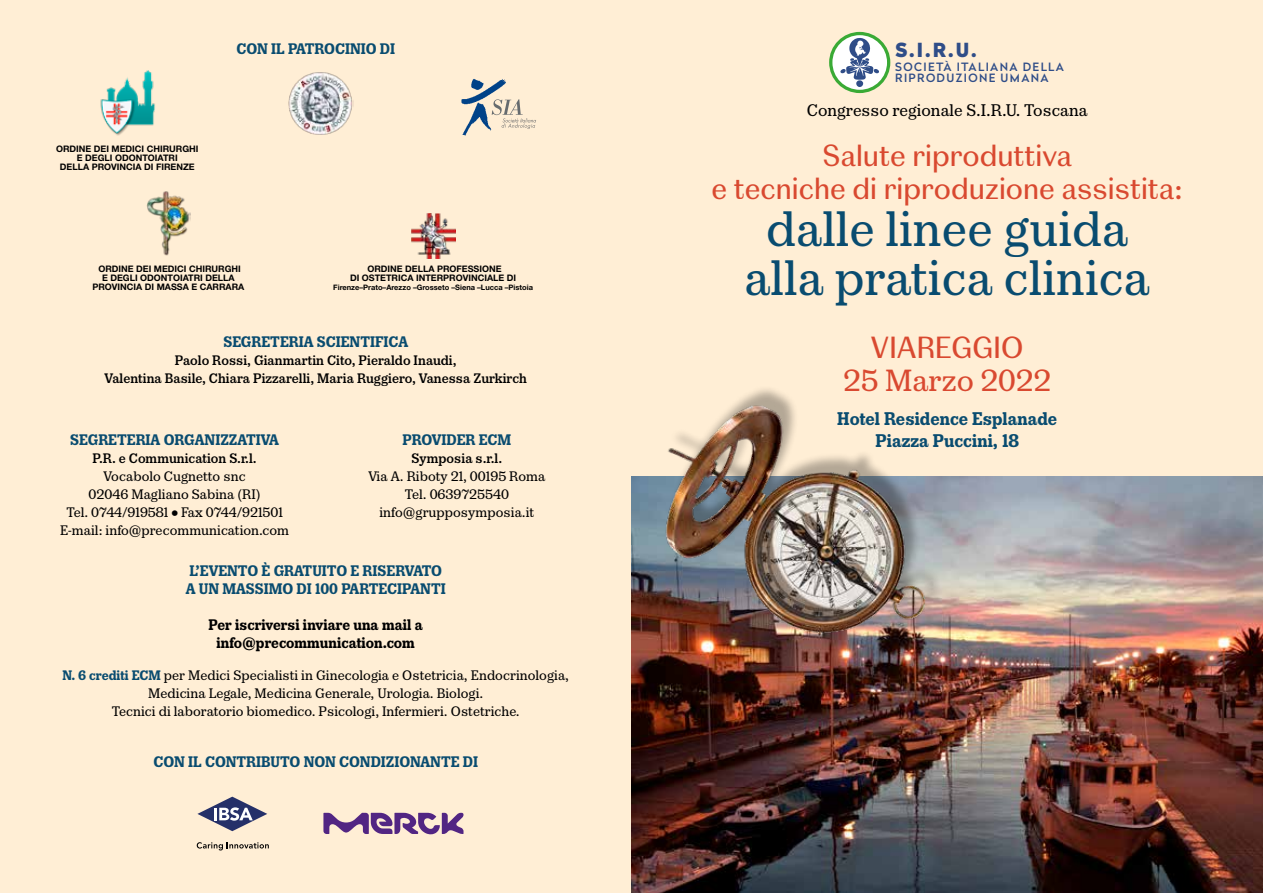
<style>
.page{position:relative;width:1263px;height:893px;background:#ffeed5}
.page>*{position:absolute;margin:0;border:0;box-sizing:border-box;transform-origin:0 0}
.t1{font:48.75px/48.8px "Royal Theatre Serif";color:#094c70;text-align:center}
.t2{font:30px/33px "Royal Theatre Sans";color:#d94930;text-align:center}
.t3{font:30px "Royal Theatre Serif";color:#d94930}
.t4{font:900 19.35px "Radikal";color:#2f4d88}
.t5{font:18px "Royal Theatre Serif Bd";color:#094c70}
.t6{font:16.5px "Royal Theatre Serif";color:#000}
.t7{font:15px/18px "Royal Theatre Serif Bd";color:#094c70}
.t8{font:15px/18px "Royal Theatre Serif Bd";color:#000;text-align:center}
.t9{font:13.5px/18px "Royal Theatre Serif";color:#000;text-align:center}
.t10{font:13.5px/18px "Royal Theatre Serif Dm Bd";color:#000;text-align:center}
.t11{font:500 11.4px/11.4px "Radikal";letter-spacing:.12em;color:#2f4d88}
.t12{font:700 9px/9px "Helvetica Neue LT Std";color:#000;text-align:center}
.t13{font:700 7.5px "Helvetica Neue LT Std";color:#000}
.s1{font-family:"Royal Theatre Serif Bd";color:#094c70}
</style>
<div class="page">
<img style="left:631px;top:476px;width:632px;height:417px">
<img style="left:631px;top:391px;width:374px;height:246px">
<svg style="left:323px;top:813px;width:140px;height:21px"></svg>
<svg style="left:197px;top:842px;width:72px;height:8px"></svg>
<svg style="left:197px;top:797px;width:70px;height:34px"></svg>
<svg style="left:829px;top:32px;width:61px;height:61px"></svg>
<div style="left:832px;top:35px;width:55px;height:55px;background:#fff;border-radius:50%"></div>
<svg style="left:840px;top:38px;width:39px;height:49px"></svg>
<img style="left:100px;top:70px;width:55px;height:66px">
<img style="left:146px;top:191px;width:44px;height:65px">
<img style="left:411px;top:213px;width:44px;height:45px">
<img style="left:288px;top:72px;width:66px;height:63px">
<img style="left:461px;top:79px;width:45px;height:57px">
<svg style="left:492px;top:99px;width:44px;height:30px"></svg>
<p class="t12" style="left:56px;top:144px;width:144px">ORDINE DEI MEDICI CHIRURGHI<br>E DEGLI ODONTOIATRI<br>DELLA PROVINCIA DI FIRENZE</p>
<p class="t7" style="left:236px;top:40px;width:160px">CON IL PATROCINIO DI</p>
<p class="t12" style="left:92px;top:264px;width:153px">ORDINE DEI MEDICI CHIRURGHI<br>E DEGLI ODONTOIATRI DELLA<br>PROVINCIA DI MASSA E CARRARA</p>
<p class="t12" style="left:350px;top:264px;width:168px">ORDINE DELLA PROFESSIONE<br>DI OSTETRICA INTERPROVINCIALE DI</p>
<p class="t13" style="left:333px;top:283px;width:201px">Firenze–Prato–Arezzo –Grosseto –Siena –Lucca –Pistoia</p>
<p class="t7" style="left:223px;top:333px;width:186px">SEGRETERIA SCIENTIFICA</p>
<p class="t10" style="left:104px;top:351px;width:424px">Paolo Rossi, Gianmartin Cito, Pieraldo Inaudi,<br>Valentina Basile, Chiara Pizzarelli, Maria Ruggiero, Vanessa Zurkirch</p>
<h3 class="t4" style="left:895px;top:36px;width:83px">S.I.R.U.</h3>
<p class="t11" style="left:895px;top:61px;width:170px">SOCIETÀ ITALIANA DELLA<br>RIPRODUZIONE UMANA</p>
<p class="t6" style="left:807px;top:98px;width:282px">Congresso regionale S.I.R.U. Toscana</p>
<h2 class="t2" style="left:711px;top:139px;width:473px">Salute riproduttiva<br>e tecniche di riproduzione assistita:</h2>
<h1 class="t1" style="left:744px;top:205px;width:407px">dalle linee guida alla pratica clinica</h1>
<h2 class="t2" style="left:871px;top:331px;width:154px">VIAREGGIO</h2>
<h2 class="t3" style="left:843px;top:359px;width:210px">25 Marzo 2022</h2>
<h3 class="t5" style="left:837px;top:406px;width:221px">Hotel Residence Esplanade</h3>
<p class="t7" style="left:70px;top:431px;width:210px">SEGRETERIA ORGANIZZATIVA</p>
<h3 class="t5" style="left:875px;top:427px;width:145px">Piazza Puccini, 18</h3>
<p class="t10" style="left:93px;top:450px;width:166px">P.R. e Communication S.r.l.</p>
<p class="t9" style="left:60px;top:468px;width:230px">Vocabolo Cugnetto snc<br>02046 Magliano Sabina (RI)<br>Tel. 0744/919581 • Fax 0744/921501<br>E-mail: info@precommunication.com</p>
<p class="t7" style="left:403px;top:431px;width:110px">PROVIDER ECM</p>
<p class="t10" style="left:411px;top:450px;width:92px">Symposia s.r.l.</p>
<p class="t9" style="left:368px;top:468px;width:179px">Via A. Riboty 21, 00195 Roma<br>Tel. 0639725540 info@grupposymposia.it</p>
<p class="t7" style="left:186px;top:561px;width:262px">L’EVENTO È GRATUITO E RISERVATO<br>A UN MASSIMO DI 100 PARTECIPANTI</p>
<p class="t8" style="left:209px;top:615px;width:216px">Per iscriversi inviare una mail a info@precommunication.com</p>
<p class="t9" style="left:62px;top:666px;width:508px"><span class="s1">N. 6 crediti ECM</span> per Medici Specialisti in Ginecologia e Ostetricia, Endocrinologia,<br>Medicina Legale, Medicina Generale, Urologia. Biologi.<br>Tecnici di laboratorio biomedico. Psicologi, Infermieri. Ostetriche.</p>
<p class="t7" style="left:153px;top:753px;width:326px">CON IL CONTRIBUTO NON CONDIZIONANTE DI</p>
</div>
